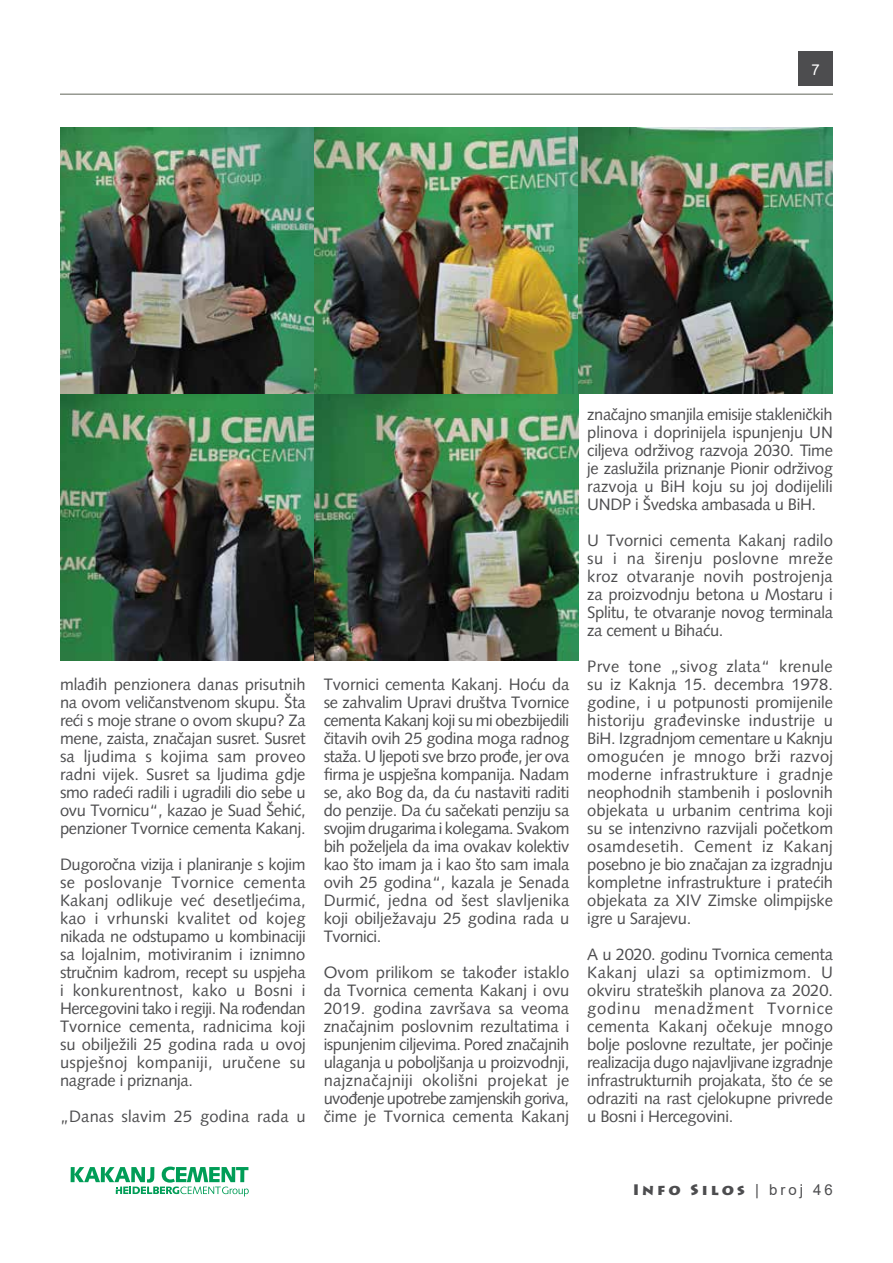
<style>
.page{position:relative;width:893px;height:1263px;background:#fff}
.page>*{position:absolute;margin:0;border:0;box-sizing:border-box;transform-origin:0 0}
.t1{font:16.5px/18px "Syntax LT Std";letter-spacing:-.015em;color:#4d4d4f;text-align:justify}
.t2{font:16.5px "Syntax LT Std";letter-spacing:.005em;color:#4d4d4f}
.t3{font:900 15px "Lithos Pro";letter-spacing:.2em;color:#4d4d4f}
.t4{font:15px "Arial";color:#fff}
.s1{font-family:"Arial";font-weight:400}
</style>
<div class="page">
<div style="left:798px;top:51px;width:35px;height:35px;background:#4d4d4f"></div>
<hr style="left:60px;top:94px;width:773px;height:1px;background:#73776c">
<svg style="left:71px;top:1166px;width:178px;height:30px"></svg>
<img style="left:60px;top:128px;width:255px;height:265px">
<img style="left:315px;top:128px;width:263px;height:265px">
<img style="left:578px;top:128px;width:255px;height:265px">
<img style="left:60px;top:394px;width:255px;height:266px">
<img style="left:315px;top:394px;width:263px;height:266px">
<p class="t4" style="left:811px;top:59px;width:10px">7</p>
<p class="t1" style="left:60px;top:675px;width:247px">mlađih penzionera danas prisutnih na ovom veličanstvenom skupu. Šta reći s moje strane o ovom skupu? Za mene, zaista, značajan susret. Susret sa ljudima s kojima sam proveo radni vijek. Susret sa ljudima gdje smo radeći radili i ugradili dio sebe u ovu Tvornicu“, kazao je Suad Šehić, penzioner Tvornice cementa Kakanj.</p>
<p class="t1" style="left:60px;top:855px;width:247px">Dugoročna vizija i planiranje s kojim se poslovanje Tvornice cementa Kakanj odlikuje već desetljećima, kao i vrhunski kvalitet od kojeg nikada ne odstupamo u kombinaciji sa lojalnim, motiviranim i iznimno stručnim kadrom, recept su uspjeha i konkurentnost, kako u Bosni i Hercegovini tako i regiji. Na rođendan Tvornice cementa, radnicima koji su obilježili 25 godina rada u ovoj uspješnoj kompaniji, uručene su nagrade i priznanja.</p>
<p class="t2" style="left:60px;top:1107px;width:247px">„Danas slavim 25 godina rada u</p>
<p class="t1" style="left:324px;top:675px;width:247px">Tvornici cementa Kakanj. Hoću da se zahvalim Upravi društva Tvornice cementa Kakanj koji su mi obezbijedili čitavih ovih 25 godina moga radnog staža. U ljepoti sve brzo prođe, jer ova firma je uspješna kompanija. Nadam se, ako Bog da, da ću nastaviti raditi do penzije. Da ću sačekati penziju sa svojim drugarima i kolegama. Svakom bih poželjela da ima ovakav kolektiv kao što imam ja i kao što sam imala ovih 25 godina“, kazala je Senada Durmić, jedna od šest slavljenika koji obilježavaju 25 godina rada u Tvornici.</p>
<p class="t1" style="left:324px;top:963px;width:247px">Ovom prilikom se također istaklo da Tvornica cementa Kakanj i ovu 2019. godina završava sa veoma značajnim poslovnim rezultatima i ispunjenim ciljevima. Pored značajnih ulaganja u poboljšanja u proizvodnji, najznačajniji okolišni projekat je uvođenje upotrebe zamjenskih goriva, čime je Tvornica cementa Kakanj</p>
<p class="t1" style="left:587px;top:405px;width:247px">značajno smanjila emisije stakleničkih plinova i doprinijela ispunjenju UN ciljeva održivog razvoja 2030. Time je zaslužila priznanje Pionir održivog razvoja u BiH koju su joj dodijelili UNDP i Švedska ambasada u BiH.</p>
<p class="t1" style="left:587px;top:531px;width:247px">U Tvornici cementa Kakanj radilo su i na širenju poslovne mreže kroz otvaranje novih postrojenja za proizvodnju betona u Mostaru i Splitu, te otvaranje novog terminala za cement u Bihaću.</p>
<p class="t1" style="left:587px;top:657px;width:247px">Prve tone „sivog zlata“ krenule su iz Kaknja 15. decembra 1978. godine, i u potpunosti promijenile historiju građevinske industrije u BiH. Izgradnjom cementare u Kaknju omogućen je mnogo brži razvoj moderne infrastrukture i gradnje neophodnih stambenih i poslovnih objekata u urbanim centrima koji su se intenzivno razvijali početkom osamdesetih. Cement iz Kakanj posebno je bio značajan za izgradnju kompletne infrastrukture i pratećih objekata za XIV Zimske olimpijske igre u Sarajevu.</p>
<p class="t1" style="left:587px;top:945px;width:247px">A u 2020. godinu Tvornica cementa Kakanj ulazi sa optimizmom. U okviru strateških planova za 2020. godinu menadžment Tvornice cementa Kakanj očekuje mnogo bolje poslovne rezultate, jer počinje realizacija dugo najavljivane izgradnje infrastrukturnih projakata, što će se odraziti na rast cjelokupne privrede u Bosni i Hercegovini.</p>
<p class="t3" style="left:633px;top:1180px;width:202px">Info Silos <span class="s1">| broj 46</span></p>
</div>
